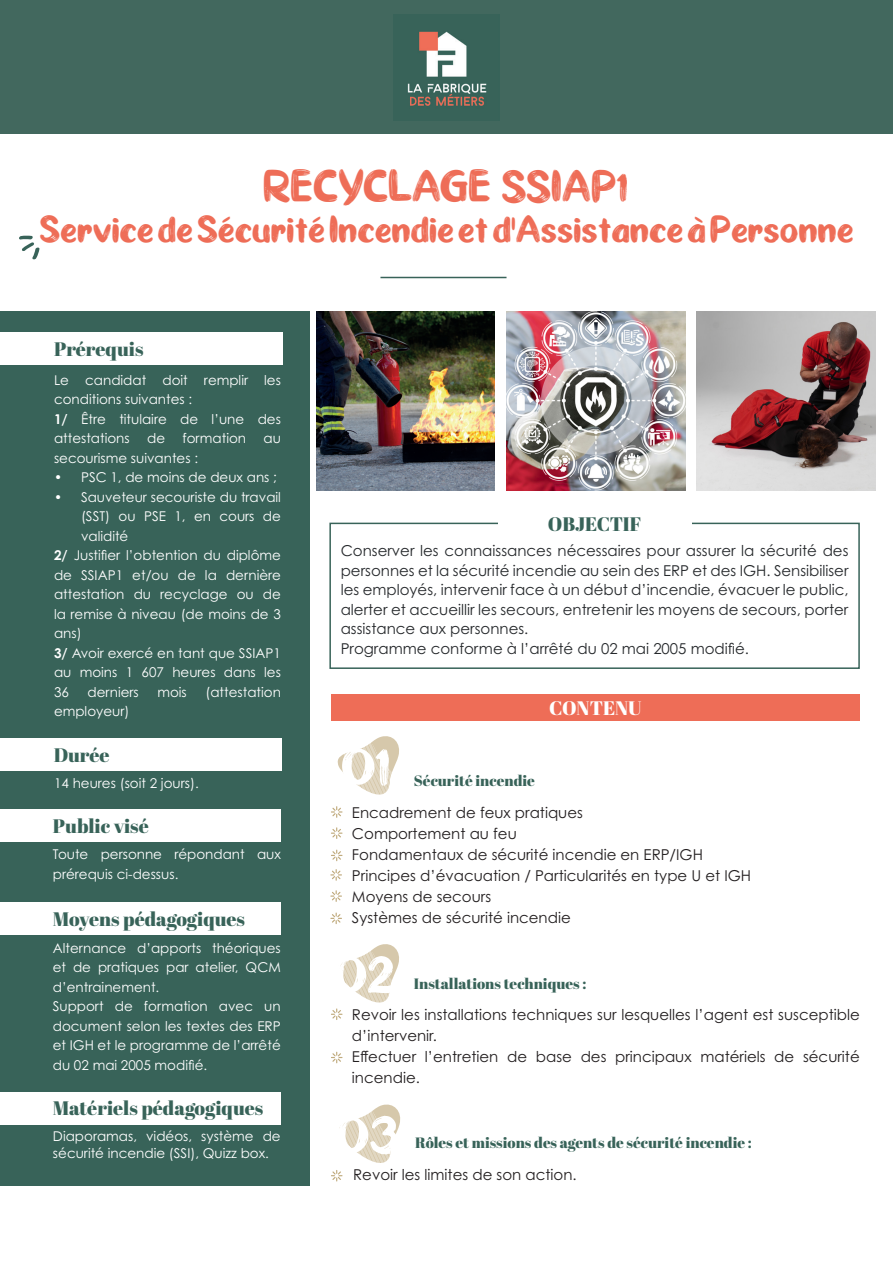
<style>
.page{position:relative;width:893px;height:1263px;background:#fff}
.page>*{position:absolute;margin:0;border:0;box-sizing:border-box;transform-origin:0 0}
.t1{font:55.2px "Ghiya Strokes";color:#fff}
.t2{font:42px "Ghiya Strokes";color:#ee6d57}
.t3{font:36px "Ghiya Strokes Accents";color:#ee6d57}
.t4{font:19.5px "Abril Fatface";color:#386359}
.t5{font:19.5px "Abril Fatface";color:#fff}
.t6{font:15px/21px "Century Gothic Pro";color:#231f20}
.t7{font:15px/19.5px "Century Gothic Pro";color:#26292c;text-align:justify}
.t8{font:15px "Abril Fatface";color:#386359}
.t9{font:13.5px/19.5px "Century Gothic Pro";color:#fff;text-align:justify}
.s1{font-weight:700}
</style>
<div class="page">
<div style="left:0;top:0;width:893px;height:133px;background:#42685e"></div>
<hr style="left:380px;top:277px;width:126px;height:1px;background:#386359">
<svg style="left:19px;top:235px;width:21px;height:25px"></svg>
<img style="left:316px;top:311px;width:179px;height:179px">
<img style="left:506px;top:311px;width:179px;height:179px">
<img style="left:697px;top:311px;width:178px;height:179px">
<div style="left:329px;top:523px;width:531px;height:146px;border:2px solid #386359"></div>
<div style="left:0;top:311px;width:310px;height:874px;background:#386359"></div>
<div style="left:331px;top:694px;width:529px;height:27px;background:#ee6d57"></div>
<div style="left:0;top:333px;width:282px;height:32px;background:#fff"></div>
<div style="left:0;top:809px;width:281px;height:33px;background:#fff"></div>
<div style="left:498px;top:516px;width:193px;height:15px;background:#fff"></div>
<div style="left:0;top:738px;width:281px;height:33px;background:#fff"></div>
<div style="left:0;top:903px;width:281px;height:32px;background:#fff"></div>
<img style="left:406px;top:15px;width:93px;height:106px">
<svg style="left:337px;top:944px;width:62px;height:58px"></svg>
<svg style="left:338px;top:1104px;width:63px;height:59px"></svg>
<svg style="left:331px;top:1008px;width:11px;height:12px"></svg>
<svg style="left:331px;top:1052px;width:11px;height:11px"></svg>
<svg style="left:331px;top:1170px;width:11px;height:11px"></svg>
<div style="left:0;top:1092px;width:281px;height:32px;background:#fff"></div>
<svg style="left:337px;top:736px;width:62px;height:58px"></svg>
<svg style="left:331px;top:806px;width:11px;height:12px"></svg>
<svg style="left:330px;top:869px;width:12px;height:12px"></svg>
<svg style="left:331px;top:827px;width:11px;height:12px"></svg>
<svg style="left:330px;top:890px;width:12px;height:12px"></svg>
<svg style="left:331px;top:850px;width:11px;height:11px"></svg>
<svg style="left:330px;top:912px;width:12px;height:12px"></svg>
<p class="t2" style="left:264px;top:169px;width:367px">RECYCLAGE SSIAP1</p>
<p class="t3" style="left:39px;top:215px;width:815px">Service de Sécurité Incendie et d’Assistance à Personne</p>
<p class="t4" style="left:54px;top:336px;width:91px">Prérequis</p>
<p class="t9" style="left:54px;top:370px;width:228px">Le candidat doit remplir les conditions suivantes :</p>
<p class="t9" style="left:54px;top:409px;width:228px"><span class="s1">1/</span> Être titulaire de l’une des attestations</p>
<p class="t9" style="left:147px;top:428px;width:20px">de</p>
<p class="t9" style="left:182px;top:428px;width:65px">formation</p>
<p class="t9" style="left:263px;top:428px;width:19px">au</p>
<p class="t9" style="left:54px;top:448px;width:146px">secourisme suivantes :</p>
<p class="t9" style="left:54px;top:467px;width:224px">• PSC 1, de moins de deux ans ;</p>
<p class="t9" style="left:81px;top:487px;width:201px;text-indent:-27px">• Sauveteur secouriste du travail (SST) ou PSE 1, en cours de validité</p>
<p class="t9" style="left:54px;top:545px;width:228px"><span class="s1">2/</span> Justifier l’obtention du diplôme de SSIAP1 et/ou de la dernière attestation du recyclage ou de la remise à niveau (de moins de 3 ans)</p>
<p class="t9" style="left:54px;top:643px;width:228px"><span class="s1">3/</span> Avoir exercé en tant que SSIAP1 au moins 1 607 heures dans les 36</p>
<p class="t9" style="left:87px;top:682px;width:53px">derniers</p>
<p class="t9" style="left:157px;top:682px;width:31px">mois</p>
<p class="t9" style="left:205px;top:682px;width:77px">(attestation</p>
<p class="t9" style="left:54px;top:701px;width:77px">employeur)</p>
<p class="t4" style="left:54px;top:741px;width:58px">Durée</p>
<p class="t9" style="left:54px;top:773px;width:146px">14 heures (soit 2 jours).</p>
<p class="t4" style="left:548px;top:510px;width:95px">OBJECTIF</p>
<p class="t7" style="left:341px;top:541px;width:509px">Conserver les connaissances nécessaires pour assurer la sécurité des personnes et la sécurité incendie au sein des ERP et des IGH. Sensibiliser les employés, intervenir face à un début d’incendie, évacuer le public, alerter et accueillir les secours, entretenir les moyens de secours, porter assistance aux personnes.</p>
<p class="t7" style="left:341px;top:638px;width:410px">Programme conforme à l’arrêté du 02 mai 2005 modifié.</p>
<p class="t1" style="left:342px;top:742px;width:51px">01</p>
<p class="t5" style="left:549px;top:694px;width:94px">CONTENU</p>
<p class="t8" style="left:414px;top:770px;width:123px">Sécurité incendie</p>
<p class="t6" style="left:352px;top:801px;width:232px">Encadrement de feux pratiques</p>
<p class="t6" style="left:352px;top:822px;width:166px">Comportement au feu</p>
<p class="t6" style="left:352px;top:843px;width:352px">Fondamentaux de sécurité incendie en ERP/IGH</p>
<p class="t6" style="left:352px;top:864px;width:401px">Principes d’évacuation / Particularités en type U et IGH</p>
<p class="t6" style="left:352px;top:885px;width:141px">Moyens de secours</p>
<p class="t6" style="left:352px;top:906px;width:220px">Systèmes de sécurité incendie</p>
<p class="t4" style="left:53px;top:812px;width:97px">Public visé</p>
<p class="t9" style="left:53px;top:844px;width:229px">Toute personne répondant aux prérequis ci-dessus.</p>
<p class="t4" style="left:53px;top:905px;width:194px">Moyens pédagogiques</p>
<p class="t9" style="left:53px;top:938px;width:229px">Alternance d’apports théoriques et de pratiques par atelier, QCM d’entrainement.</p>
<p class="t9" style="left:53px;top:996px;width:229px">Support de formation avec un document selon les textes des ERP et IGH et le programme de l’arrêté du 02 mai 2005 modifié.</p>
<p class="t6" style="left:352px;top:1004px;width:509px">Revoir les installations techniques sur lesquelles l’agent est susceptible d’intervenir.</p>
<p class="t1" style="left:334px;top:950px;width:63px">02</p>
<p class="t8" style="left:414px;top:973px;width:174px">Installations techniques :</p>
<p class="t6" style="left:352px;top:1046px;width:509px">Effectuer l’entretien de base des principaux matériels de sécurité incendie.</p>
<p class="t4" style="left:53px;top:1095px;width:212px">Matériels pédagogiques</p>
<p class="t9" style="left:53px;top:1128px;width:229px;line-height:16.2px">Diaporamas, vidéos, système de sécurité incendie (SSI), Quizz box.</p>
<p class="t1" style="left:336px;top:1110px;width:66px">03</p>
<p class="t8" style="left:415px;top:1132px;width:338px">Rôles et missions des agents de sécurité incendie :</p>
<p class="t6" style="left:353px;top:1164px;width:225px">Revoir les limites de son action.</p>
</div>
